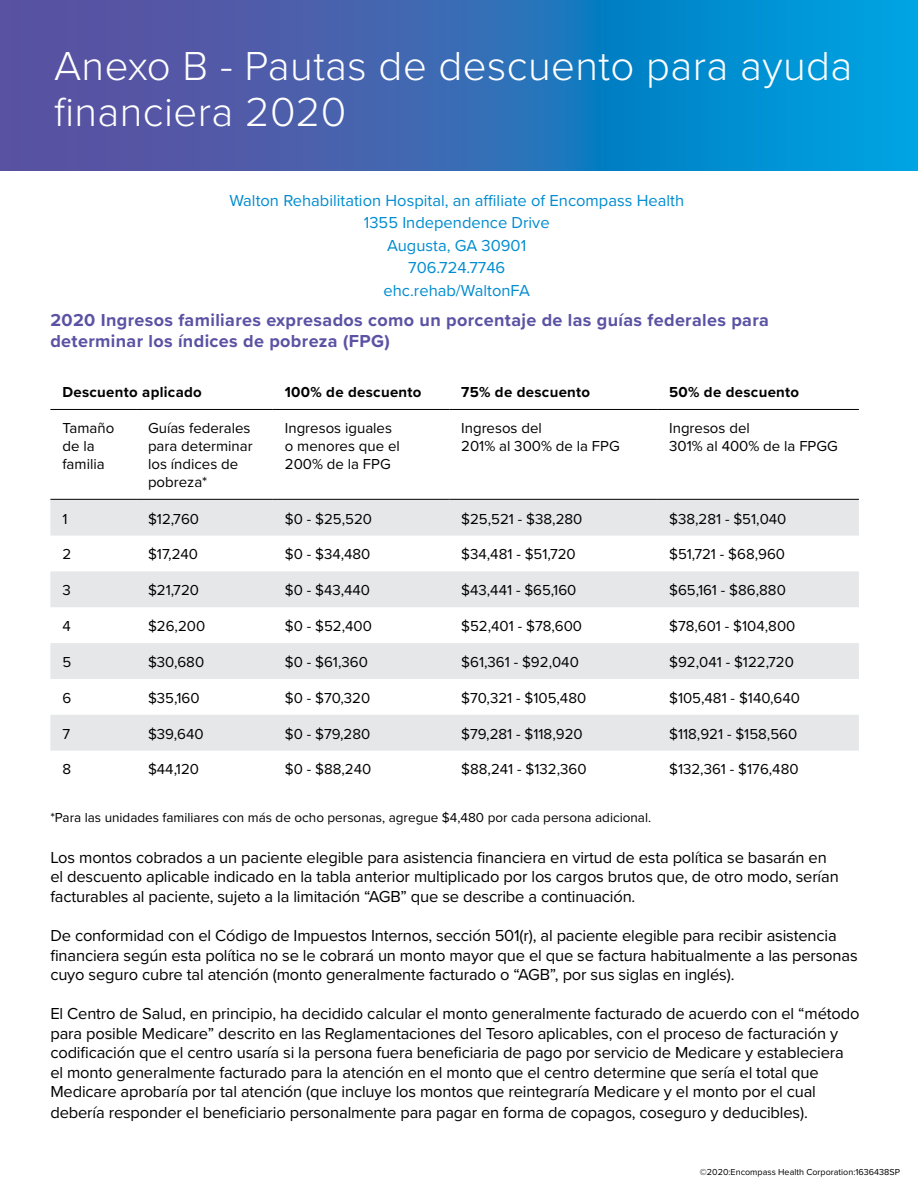
<style>
.page{position:relative;width:918px;height:1188px;background:#fff}
.page>*{position:absolute;margin:0;border:0;box-sizing:border-box;transform-origin:0 0}
.t1{font:300 42px/46.5px "Proxima Nova";letter-spacing:.01em;color:#fff}
.t2{font:700 18px/21px "Proxima Nova";letter-spacing:.02em;color:#5a52a3}
.t3{font:16.5px/19.5px "Proxima Nova";letter-spacing:-.01em;color:#000}
.t4{font:16.5px/22.5px "Proxima Nova";color:#008ccf;text-align:center}
.t5{font:15px/18px "Proxima Nova";color:#000}
.t6{font:700 15px "Proxima Nova";letter-spacing:.02em;color:#000}
.t7{font:13.5px "Proxima Nova";color:#000}
.t8{font:9px "Proxima Nova";color:#000}
</style>
<div class="page">
<svg style="left:0;top:0;width:918px;height:171px;background:#2d72ba"></svg>
<svg style="left:50px;top:500px;width:809px;height:251px;fill:#e6e7e8"></svg>
<hr style="left:50px;top:409px;width:86px;height:1px;background:#000">
<hr style="left:136px;top:409px;width:137px;height:1px;background:#000">
<hr style="left:273px;top:409px;width:176px;height:1px;background:#000">
<hr style="left:449px;top:409px;width:208px;height:1px;background:#000">
<hr style="left:657px;top:409px;width:202px;height:1px;background:#000">
<hr style="left:50px;top:499px;width:86px;height:1px;background:#000">
<hr style="left:136px;top:499px;width:137px;height:1px;background:#000">
<hr style="left:273px;top:499px;width:176px;height:1px;background:#000">
<hr style="left:449px;top:499px;width:208px;height:1px;background:#000">
<hr style="left:657px;top:499px;width:202px;height:1px;background:#000">
<h1 class="t1" style="left:54px;top:40px;width:800px">Anexo B - Pautas de descuento para ayuda financiera 2020</h1>
<p class="t4" style="left:229px;top:188px;width:456px">Walton Rehabilitation Hospital, an affiliate of Encompass Health<br>1355 Independence Drive<br>Augusta, GA 30901<br>706.724.7746<br>ehc.rehab/WaltonFA</p>
<p class="t2" style="left:50px;top:309px;width:720px">2020 Ingresos familiares expresados como un porcentaje de las guías federales para determinar los índices de pobreza (FPG)</p>
<p class="t6" style="left:62px;top:381px;width:141px">Descuento aplicado</p>
<p class="t6" style="left:285px;top:381px;width:138px">100% de descuento</p>
<p class="t6" style="left:461px;top:381px;width:130px">75% de descuento</p>
<p class="t6" style="left:669px;top:381px;width:132px">50% de descuento</p>
<p class="t5" style="left:62px;top:419px;width:53px">Tamaño de la familia</p>
<p class="t5" style="left:148px;top:419px;width:106px">Guías federales para determinar los índices de pobreza*</p>
<p class="t5" style="left:285px;top:419px;width:117px">Ingresos iguales o menores que el<br>200% de la FPG</p>
<p class="t5" style="left:461px;top:419px;width:160px">Ingresos del<br>201% al 300% de la FPG</p>
<p class="t5" style="left:669px;top:419px;width:170px">Ingresos del<br>301% al 400% de la FPGG</p>
<p class="t5" style="left:62px;top:509px;width:7px">1</p>
<p class="t5" style="left:148px;top:509px;width:53px">$12,760</p>
<p class="t5" style="left:285px;top:509px;width:89px">$0 - $25,520</p>
<p class="t5" style="left:461px;top:509px;width:123px">$25,521 - $38,280</p>
<p class="t5" style="left:669px;top:509px;width:119px">$38,281 - $51,040</p>
<p class="t5" style="left:62px;top:545px;width:10px">2</p>
<p class="t5" style="left:148px;top:545px;width:52px">$17,240</p>
<p class="t5" style="left:285px;top:545px;width:87px">$0 - $34,480</p>
<p class="t5" style="left:461px;top:545px;width:116px">$34,481 - $51,720</p>
<p class="t5" style="left:669px;top:545px;width:117px">$51,721 - $68,960</p>
<p class="t5" style="left:62px;top:581px;width:10px">3</p>
<p class="t5" style="left:148px;top:581px;width:52px">$21,720</p>
<p class="t5" style="left:285px;top:581px;width:87px">$0 - $43,440</p>
<p class="t5" style="left:461px;top:581px;width:117px">$43,441 - $65,160</p>
<p class="t5" style="left:669px;top:581px;width:118px">$65,161 - $86,880</p>
<p class="t5" style="left:62px;top:616px;width:10px">4</p>
<p class="t5" style="left:148px;top:616px;width:59px">$26,200</p>
<p class="t5" style="left:285px;top:616px;width:89px">$0 - $52,400</p>
<p class="t5" style="left:461px;top:616px;width:122px">$52,401 - $78,600</p>
<p class="t5" style="left:669px;top:616px;width:128px">$78,601 - $104,800</p>
<p class="t5" style="left:62px;top:652px;width:10px">5</p>
<p class="t5" style="left:148px;top:652px;width:58px">$30,680</p>
<p class="t5" style="left:285px;top:652px;width:85px">$0 - $61,360</p>
<p class="t5" style="left:461px;top:652px;width:119px">$61,361 - $92,040</p>
<p class="t5" style="left:669px;top:652px;width:126px">$92,041 - $122,720</p>
<p class="t5" style="left:62px;top:688px;width:10px">6</p>
<p class="t5" style="left:148px;top:688px;width:53px">$35,160</p>
<p class="t5" style="left:285px;top:688px;width:87px">$0 - $70,320</p>
<p class="t5" style="left:461px;top:688px;width:127px">$70,321 - $105,480</p>
<p class="t5" style="left:669px;top:688px;width:132px">$105,481 - $140,640</p>
<p class="t5" style="left:62px;top:724px;width:9px">7</p>
<p class="t5" style="left:148px;top:724px;width:57px">$39,640</p>
<p class="t5" style="left:285px;top:724px;width:87px">$0 - $79,280</p>
<p class="t5" style="left:461px;top:724px;width:123px">$79,281 - $118,920</p>
<p class="t5" style="left:669px;top:724px;width:130px">$118,921 - $158,560</p>
<p class="t5" style="left:62px;top:760px;width:10px">8</p>
<p class="t5" style="left:148px;top:760px;width:52px">$44,120</p>
<p class="t5" style="left:285px;top:760px;width:88px">$0 - $88,240</p>
<p class="t5" style="left:461px;top:760px;width:127px">$88,241 - $132,360</p>
<p class="t5" style="left:669px;top:760px;width:131px">$132,361 - $176,480</p>
<p class="t7" style="left:50px;top:808px;width:602px">*Para las unidades familiares con más de ocho personas, agregue $4,480 por cada persona adicional.</p>
<p class="t3" style="left:50px;top:847px;width:790px">Los montos cobrados a un paciente elegible para asistencia financiera en virtud de esta política se basarán en el descuento aplicable indicado en la tabla anterior multiplicado por los cargos brutos que, de otro modo, serían facturables al paciente, sujeto a la limitación “AGB” que se describe a continuación.</p>
<p class="t3" style="left:50px;top:925px;width:809px">De conformidad con el Código de Impuestos Internos, sección 501(r), al paciente elegible para recibir asistencia financiera según esta política no se le cobrará un monto mayor que el que se factura habitualmente a las personas cuyo seguro cubre tal atención (monto generalmente facturado o “AGB”, por sus siglas en inglés).</p>
<p class="t3" style="left:50px;top:1003px;width:811px">El Centro de Salud, en principio, ha decidido calcular el monto generalmente facturado de acuerdo con el “método para posible Medicare” descrito en las Reglamentaciones del Tesoro aplicables, con el proceso de facturación y codificación que el centro usaría si la persona fuera beneficiaria de pago por servicio de Medicare y estableciera el monto generalmente facturado para la atención en el monto que el centro determine que sería el total que Medicare aprobaría por tal atención (que incluye los montos que reintegraría Medicare y el monto por el cual</p>
<p class="t3" style="left:50px;top:1102px;width:759px">debería responder el beneficiario personalmente para pagar en forma de copagos, coseguro y deducibles).</p>
<p class="t8" style="left:700px;top:1166px;width:202px">©2020:Encompass Health Corporation:1636438SP</p>
</div>
